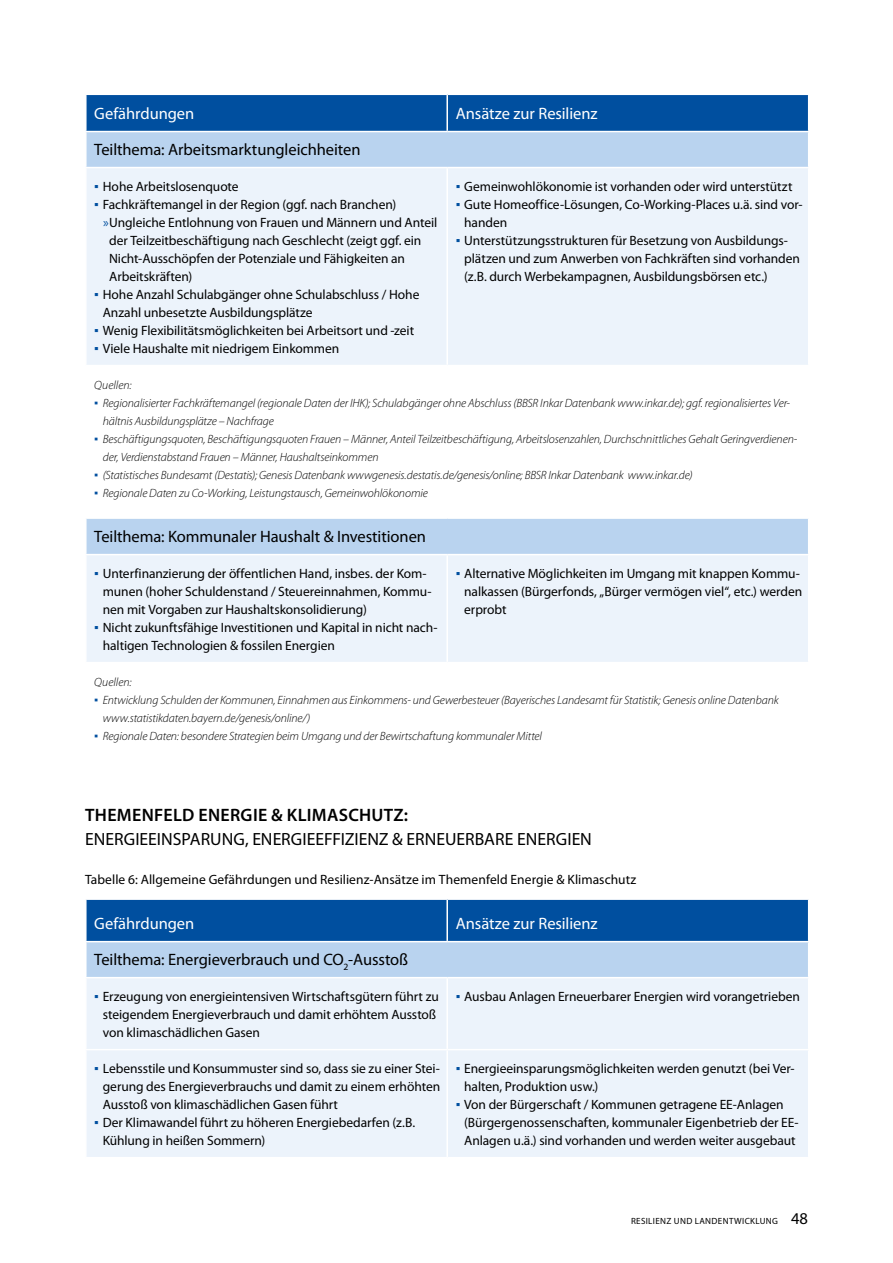
<style>
.page{position:relative;width:893px;height:1263px;background:#fff}
.page>*{position:absolute;margin:0;border:0;box-sizing:border-box;transform-origin:0 0}
.Themenfeld_Headline_p{font:600 18px "Myriad Pro";letter-spacing:.02em;color:#000}
.Themenfeld_Headline_p-2{font:17.7px "Myriad Pro";color:#000}
.Tabelle_Fliesstext{font:16.5px "Myriad Pro";letter-spacing:-.005em;color:#000}
.Tabelle_Head{font:16.5px "Myriad Pro";letter-spacing:-.005em;color:#fff}
.Fliesstext_1spalt_flattersatz{font:13.5px/18px "Myriad Pro";letter-spacing:-.005em;color:#000}
.Tabelle_Fliesstext-2{font:italic 300 12px/18px "Myriad Pro";letter-spacing:-.01em;color:#000}
.t1{font:9px "Myriad Pro";letter-spacing:.04em;color:#000}
.s1{font-family:"Arial";color:#004f9f}
.s2{color:#004f9f}
.s3{font-family:"Arial";font-weight:400;font-style:normal;color:#004f9f}
.s4{font-size:16.5px}
</style>
<div class="page">
<div style="left:87px;top:95px;width:721px;height:36px;background:#004f9f"></div>
<div style="left:87px;top:132px;width:721px;height:35px;background:#b9d3ef"></div>
<svg style="left:87px;top:168px;width:721px;height:494px;fill:#ecf3fb"></svg>
<hr style="left:446px;top:95px;width:2px;height:36px;background:#fff">
<hr style="left:446px;top:168px;width:2px;height:197px;background:#fff">
<hr style="left:446px;top:555px;width:2px;height:107px;background:#fff">
<hr style="left:85px;top:365px;width:362px;height:1px;background:#fff">
<hr style="left:447px;top:365px;width:362px;height:1px;background:#fff">
<hr style="left:85px;top:517px;width:362px;height:2px;background:#fff">
<hr style="left:447px;top:517px;width:362px;height:2px;background:#fff">
<hr style="left:85px;top:554px;width:362px;height:1px;background:#fff">
<hr style="left:447px;top:554px;width:362px;height:1px;background:#fff">
<div style="left:87px;top:900px;width:721px;height:41px;background:#004f9f"></div>
<div style="left:86px;top:942px;width:723px;height:36px;background:#b9d3ef"></div>
<div style="left:87px;top:978px;width:721px;height:179px;background:#ecf3fb"></div>
<hr style="left:85px;top:942px;width:2px;height:35px;background:#fff">
<hr style="left:808px;top:942px;width:1px;height:35px;background:#fff">
<hr style="left:85px;top:977px;width:362px;height:1px;background:#fff">
<hr style="left:447px;top:977px;width:362px;height:1px;background:#fff">
<hr style="left:446px;top:900px;width:2px;height:41px;background:#fff">
<hr style="left:446px;top:978px;width:2px;height:71px;background:#fff">
<hr style="left:85px;top:1049px;width:362px;height:1px;background:#fff">
<hr style="left:447px;top:1049px;width:362px;height:1px;background:#fff">
<hr style="left:446px;top:1050px;width:2px;height:107px;background:#fff">
<p class="Tabelle_Head" style="left:94px;top:103px;width:102px">Gefährdungen</p>
<p class="Tabelle_Head" style="left:456px;top:103px;width:143px">Ansätze zur Resilienz</p>
<p class="Tabelle_Fliesstext" style="left:94px;top:139px;width:268px">Teilthema: Arbeitsmarktungleichheiten</p>
<p class="Fliesstext_1spalt_flattersatz" style="left:94px;top:177px;width:146px"><span class="s1">▪</span> Hohe Arbeitslosenquote</p>
<p class="Fliesstext_1spalt_flattersatz" style="left:94px;top:195px;width:303px"><span class="s1">▪</span> Fachkräftemangel in der Region (ggf. nach Branchen)</p>
<p class="Fliesstext_1spalt_flattersatz" style="left:109px;top:213px;width:330px;text-indent:-6px"><span class="s2">»</span>Ungleiche Entlohnung von Frauen und Männern und Anteil der Teilzeitbeschäftigung nach Geschlecht (zeigt ggf. ein Nicht-Ausschöpfen der Potenziale und Fähigkeiten an Arbeitskräften)</p>
<p class="Fliesstext_1spalt_flattersatz" style="left:103px;top:285px;width:318px;text-indent:-9px"><span class="s1">▪</span> Hohe Anzahl Schulabgänger ohne Schulabschluss / Hohe<br>Anzahl unbesetzte Ausbildungsplätze</p>
<p class="Fliesstext_1spalt_flattersatz" style="left:94px;top:321px;width:321px"><span class="s1">▪</span> Wenig Flexibilitätsmöglichkeiten bei Arbeitsort und -zeit</p>
<p class="Fliesstext_1spalt_flattersatz" style="left:94px;top:339px;width:247px"><span class="s1">▪</span> Viele Haushalte mit niedrigem Einkommen</p>
<p class="Fliesstext_1spalt_flattersatz" style="left:456px;top:177px;width:338px"><span class="s1">▪</span> Gemeinwohlökonomie ist vorhanden oder wird unterstützt</p>
<p class="Fliesstext_1spalt_flattersatz" style="left:464px;top:195px;width:340px;text-indent:-9px"><span class="s1">▪</span> Gute Homeoffice-Lösungen, Co-Working-Places u.ä. sind vor&shy;handen</p>
<p class="Fliesstext_1spalt_flattersatz" style="left:464px;top:231px;width:337px;text-indent:-9px"><span class="s1">▪</span> Unterstützungsstrukturen für Besetzung von Ausbildungs&shy;plätzen und zum Anwerben von Fachkräften sind vorhanden (z.B. durch Werbekampagnen, Ausbildungsbörsen etc.)</p>
<p class="Tabelle_Fliesstext-2" style="left:94px;top:376px;width:39px">Quellen:</p>
<p class="Tabelle_Fliesstext-2" style="left:103px;top:394px;width:689px;text-indent:-9px"><span class="s3">▪</span> Regionalisierter Fachkräftemangel (regionale Daten der IHK); Schulabgänger ohne Abschluss (BBSR Inkar Datenbank www.inkar.de); ggf. regionalisiertes Ver&shy;hältnis Ausbildungsplätze – Nachfrage</p>
<p class="Tabelle_Fliesstext-2" style="left:103px;top:430px;width:696px;text-indent:-9px"><span class="s3">▪</span> Beschäftigungsquoten, Beschäftigungsquoten Frauen – Männer, Anteil Teilzeitbeschäftigung, Arbeitslosenzahlen, Durchschnittliches Gehalt Geringverdienen&shy;der, Verdienstabstand Frauen – Männer, Haushaltseinkommen</p>
<p class="Tabelle_Fliesstext-2" style="left:94px;top:466px;width:600px"><span class="s3">▪</span> (Statistisches Bundesamt (Destatis); Genesis Datenbank wwwgenesis.destatis.de/genesis/online; BBSR Inkar Datenbank www.inkar.de)</p>
<p class="Tabelle_Fliesstext-2" style="left:94px;top:484px;width:335px"><span class="s3">▪</span> Regionale Daten zu Co-Working, Leistungstausch, Gemeinwohlökonomie</p>
<p class="Tabelle_Fliesstext" style="left:94px;top:526px;width:333px">Teilthema: Kommunaler Haushalt &amp; Investitionen</p>
<p class="Fliesstext_1spalt_flattersatz" style="left:103px;top:564px;width:330px;text-indent:-9px"><span class="s1">▪</span> Unterfinanzierung der öffentlichen Hand, insbes. der Kom&shy;munen (hoher Schuldenstand / Steuereinnahmen, Kommu&shy;nen mit Vorgaben zur Haushaltskonsolidierung)</p>
<p class="Fliesstext_1spalt_flattersatz" style="left:103px;top:618px;width:336px;text-indent:-9px"><span class="s1">▪</span> Nicht zukunftsfähige Investitionen und Kapital in nicht nach&shy;haltigen Technologien &amp; fossilen Energien</p>
<p class="Fliesstext_1spalt_flattersatz" style="left:464px;top:564px;width:339px;text-indent:-9px"><span class="s1">▪</span> Alternative Möglichkeiten im Umgang mit knappen Kommu&shy;nalkassen (Bürgerfonds, „Bürger vermögen viel“, etc.) werden erprobt</p>
<p class="Tabelle_Fliesstext-2" style="left:94px;top:673px;width:39px">Quellen:</p>
<p class="Tabelle_Fliesstext-2" style="left:103px;top:691px;width:677px;text-indent:-9px"><span class="s3">▪</span> Entwicklung Schulden der Kommunen, Einnahmen aus Einkommens- und Gewerbesteuer (Bayerisches Landesamt für Statistik; Genesis online Datenbank www.statistikdaten.bayern.de/genesis/online/)</p>
<p class="Tabelle_Fliesstext-2" style="left:94px;top:727px;width:449px"><span class="s3">▪</span> Regionale Daten: besondere Strategien beim Umgang und der Bewirtschaftung kommunaler Mittel</p>
<h3 class="Themenfeld_Headline_p" style="left:85px;top:803px;width:324px">THEMENFELD ENERGIE &amp; KLIMASCHUTZ:</h3>
<h3 class="Themenfeld_Headline_p-2" style="left:85px;top:828px;width:508px">ENERGIEEINSPARUNG, ENERGIEEFFIZIENZ &amp; ERNEUERBARE ENERGIEN</h3>
<p class="Fliesstext_1spalt_flattersatz" style="left:85px;top:870px;width:553px">Tabelle 6: Allgemeine Gefährdungen und Resilienz-Ansätze im Themenfeld Energie &amp; Klimaschutz</p>
<p class="Tabelle_Head" style="left:94px;top:913px;width:102px">Gefährdungen</p>
<p class="Tabelle_Head" style="left:456px;top:913px;width:143px">Ansätze zur Resilienz</p>
<p class="Tabelle_Fliesstext" style="left:94px;top:949px;width:316px">Teilthema: Energieverbrauch und CO<sub>2</sub>-Ausstoß</p>
<p class="Fliesstext_1spalt_flattersatz" style="left:103px;top:987px;width:338px;text-indent:-9px"><span class="s1">▪</span> Erzeugung von energieintensiven Wirtschaftsgütern führt zu steigendem Energieverbrauch und damit erhöhtem Ausstoß von klimaschädlichen Gasen</p>
<p class="Fliesstext_1spalt_flattersatz" style="left:456px;top:987px;width:346px"><span class="s1">▪</span> Ausbau Anlagen Erneuerbarer Energien wird vorangetrieben</p>
<p class="Fliesstext_1spalt_flattersatz" style="left:103px;top:1059px;width:339px;text-align:justify;text-indent:-9px"><span class="s1">▪</span> Lebensstile und Konsummuster sind so, dass sie zu einer Stei&shy;gerung des Energieverbrauchs und damit zu einem erhöhten Ausstoß von klimaschädlichen Gasen führt</p>
<p class="Fliesstext_1spalt_flattersatz" style="left:103px;top:1113px;width:314px;text-indent:-9px"><span class="s1">▪</span> Der Klimawandel führt zu höheren Energiebedarfen (z.B.<br>Kühlung in heißen Sommern)</p>
<p class="Fliesstext_1spalt_flattersatz" style="left:464px;top:1059px;width:332px;text-indent:-9px"><span class="s1">▪</span> Energieeinsparungsmöglichkeiten werden genutzt (bei Ver&shy;halten, Produktion usw.)</p>
<p class="Fliesstext_1spalt_flattersatz" style="left:464px;top:1095px;width:336px;text-indent:-9px"><span class="s1">▪</span> Von der Bürgerschaft / Kommunen getragene EE-Anlagen (Bürgergenossenschaften, kommunaler Eigenbetrieb der EE-<br>Anlagen u.ä.) sind vorhanden und werden weiter ausgebaut</p>
<p class="t1" style="left:631px;top:1215px;width:178px">RESILIENZ UND LANDENTWICKLUNG <span class="s4">48</span></p>
</div>
